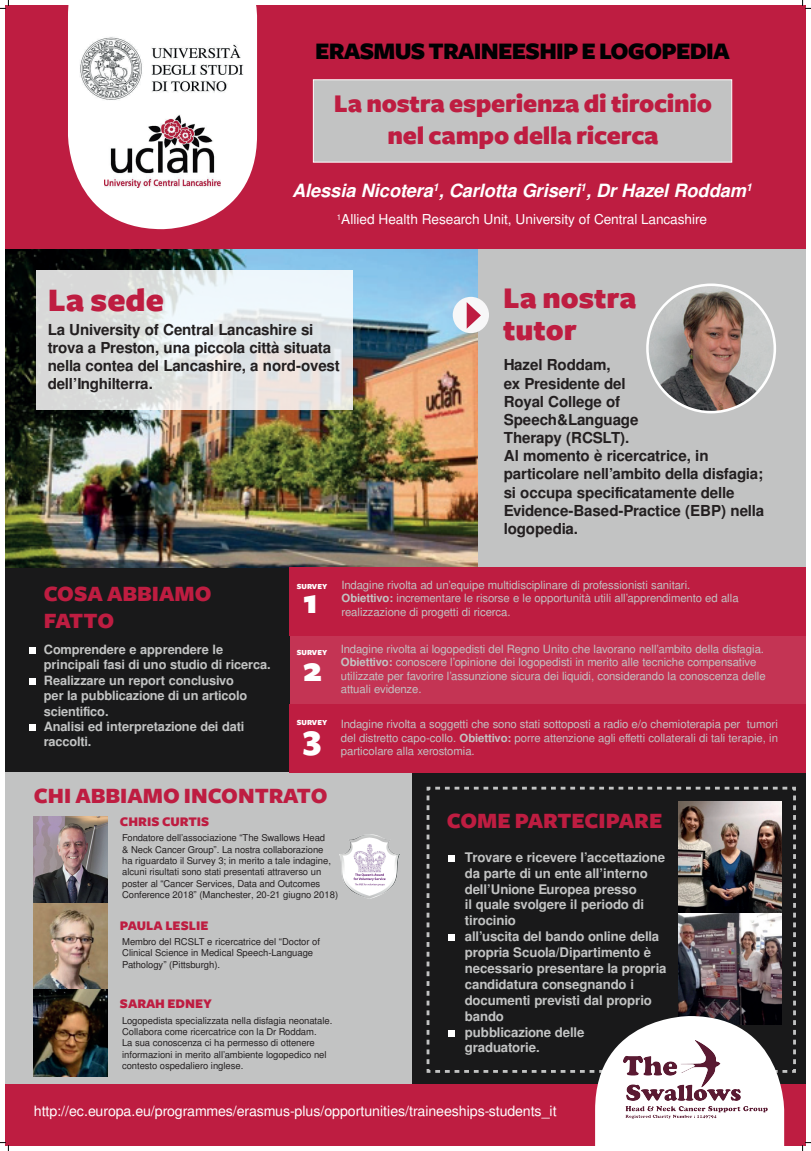
<style>
.page{position:relative;width:811px;height:1151px;background:#fff}
.page>*{position:absolute;margin:0;border:0;box-sizing:border-box;transform-origin:0 0}
.t1{font:900 35.92px "Freight Sans";color:#fff}
.t2{font:900 34.04px "Freight Sans";color:#be1d41}
.t3{font:900 31.2px/31.2px "Freight Sans";color:#be1d41}
.t4{font:900 26.48px/31.8px "Freight Sans";letter-spacing:-.01em;color:#be1d41;text-align:center}
.t5{font:900 24.6px "Freight Sans";letter-spacing:-.03em;color:#000002}
.t6{font:900 22.68px/27.2px "Freight Sans";color:#be1d41}
.t7{font:italic 700 18.24px "Free Sans";letter-spacing:-.005em;color:#fff}
.t8{font:700 15.12px/18.2px "Free Sans";letter-spacing:-.01em;color:#231f20}
.t9{font:14.2px "Free Sans";letter-spacing:-.005em;color:#fff}
.t10{font:13.68px "Free Sans";color:#fff}
.t11{font:900 13.64px "Freight Sans";color:#be1d41}
.t12{font:700 13.24px/15.9px "Free Sans";letter-spacing:-.01em;color:#c2c3c3}
.t13{font:700 12.8px/15.4px "Free Sans";letter-spacing:-.01em;color:#c2c3c3}
.t14{font:11.36px/13.6px "Free Sans";color:#c2c3c3}
.t15{font:9.44px/11.4px "Free Sans";letter-spacing:-.005em;color:#231f20}
.t16{font:900 8px "Freight Sans";color:#fff}
.s1{font-weight:700}
</style>
<div class="page">
<div style="left:384px;top:761px;width:422px;height:332px;background:#19191a"></div>
<div style="left:5px;top:761px;width:406px;height:329px;background:#c2c3c3"></div>
<div style="left:5px;top:561px;width:285px;height:211px;background:#19191a"></div>
<div style="left:461px;top:239px;width:345px;height:329px;background:#c2c3c3"></div>
<img style="left:5px;top:243px;width:472px;height:325px">
<div style="left:6px;top:5px;width:800px;height:244px;background:#be1d41"></div>
<svg style="left:68px;top:5px;width:189px;height:224px;fill:#fff"></svg>
<img style="left:105px;top:115px;width:115px;height:72px">
<img style="left:79px;top:36px;width:165px;height:64px">
<div style="left:313px;top:79px;width:419px;height:84px;background:#c2c3c3;border:1px solid #fff"></div>
<div style="left:452px;top:297px;width:37px;height:36px;background:#f7f7f8;border-radius:50%"></div>
<svg style="left:466px;top:302px;width:15px;height:27px"></svg>
<img style="left:647px;top:285px;width:127px;height:127px;border-radius:64px">
<div style="left:646px;top:283px;width:130px;height:130px;border:3px solid #fff;border-radius:50%"></div>
<svg style="left:36px;top:271px;width:317px;height:139px"></svg>
<div style="left:290px;top:568px;width:516px;height:68px;background:#be1d41"></div>
<div style="left:290px;top:636px;width:516px;height:68px;background:#c43454"></div>
<div style="left:290px;top:704px;width:516px;height:68px;background:#be1d41"></div>
<div style="left:5px;top:1084px;width:801px;height:62px;background:#be1d41"></div>
<img style="left:34px;top:816px;width:73px;height:261px">
<svg style="left:426px;top:787px;width:369px;height:359px"></svg>
<img style="left:623px;top:1041px;width:145px;height:77px">
<img style="left:339px;top:834px;width:60px;height:64px">
<svg style="left:30px;top:648px;width:6px;height:6px"></svg>
<svg style="left:30px;top:679px;width:6px;height:6px"></svg>
<svg style="left:30px;top:724px;width:6px;height:6px"></svg>
<svg style="left:0;top:0;width:9px;height:9px"></svg>
<svg style="left:0;top:1142px;width:9px;height:9px"></svg>
<svg style="left:802px;top:0;width:8px;height:9px"></svg>
<svg style="left:802px;top:1142px;width:8px;height:9px"></svg>
<p class="t5" style="left:315px;top:38px;width:416px">ERASMUS TRAINEESHIP E LOGOPEDIA</p>
<p class="t4" style="left:334px;top:89px;width:379px">La nostra esperienza di tirocinio nel campo della ricerca</p>
<p class="t7" style="left:292px;top:177px;width:461px">Alessia Nicotera<sup>1</sup>, Carlotta Griseri<sup>1</sup>, Dr Hazel Roddam<sup>1</sup></p>
<p class="t10" style="left:337px;top:210px;width:372px"><sup>1</sup>Allied Health Research Unit, University of Central Lancashire</p>
<p class="t2" style="left:48px;top:282px;width:118px">La sede</p>
<p class="t8" style="left:48px;top:321px;width:293px">La University of Central Lancashire si trova a Preston, una piccola città situata nella contea del Lancashire, a nord-ovest dell’Inghilterra.</p>
<p class="t3" style="left:503px;top:284px;width:135px">La nostra tutor</p>
<p class="t8" style="left:503px;top:357px;width:136px">Hazel Roddam,<br>ex Presidente del<br>Royal College of<br>Speech&amp;Language<br>Therapy (RCSLT).</p>
<p class="t8" style="left:503px;top:447px;width:262px">Al momento è ricercatrice, in particolare nell’ambito della disfagia; si occupa specificatamente delle<br>Evidence-Based-Practice (EBP) nella logopedia.</p>
<p class="t6" style="left:44px;top:581px;width:169px">COSA ABBIAMO<br>FATTO</p>
<p class="t13" style="left:44px;top:642px;width:228px">Comprendere e apprendere le principali fasi di uno studio di ricerca.</p>
<p class="t13" style="left:44px;top:673px;width:205px">Realizzare un report conclusivo per la pubblicazione di un articolo scientifico.</p>
<p class="t13" style="left:44px;top:719px;width:202px">Analisi ed interpretazione dei dati raccolti.</p>
<p class="t16" style="left:297px;top:582px;width:32px">SURVEY</p>
<p class="t1" style="left:303px;top:582px;width:16px">1</p>
<p class="t16" style="left:297px;top:648px;width:32px">SURVEY</p>
<p class="t1" style="left:303px;top:650px;width:20px">2</p>
<p class="t16" style="left:297px;top:718px;width:32px">SURVEY</p>
<p class="t1" style="left:303px;top:718px;width:20px">3</p>
<p class="t6" style="left:34px;top:783px;width:295px">CHI ABBIAMO INCONTRATO</p>
<p class="t14" style="left:341px;top:578px;width:350px">Indagine rivolta ad un’equipe multidisciplinare di professionisti sanitari.</p>
<p class="t14" style="left:341px;top:592px;width:398px"><span class="s1">Obiettivo:</span> incrementare le risorse e le opportunità utili all’apprendimento ed alla realizzazione di progetti di ricerca.</p>
<p class="t14" style="left:341px;top:642px;width:425px">Indagine rivolta ai logopedisti del Regno Unito che lavorano nell’ambito della disfagia.</p>
<p class="t14" style="left:341px;top:656px;width:426px"><span class="s1">Obiettivo:</span> conoscere l’opinione dei logopedisti in merito alle tecniche compensative utilizzate per favorire l’assunzione sicura dei liquidi, considerando la conoscenza delle attuali evidenze.</p>
<p class="t14" style="left:341px;top:718px;width:438px;text-align:justify">Indagine rivolta a soggetti che sono stati sottoposti a radio e/o chemioterapia per tumori del distretto capo-collo. <span class="s1">Obiettivo:</span> porre attenzione agli effetti collaterali di tali terapie, in particolare alla xerostomia.</p>
<p class="t11" style="left:120px;top:814px;width:91px">CHRIS CURTIS</p>
<p class="t15" style="left:122px;top:833px;width:217px">Fondatore dell’associazione “The Swallows Head<br>&amp; Neck Cancer Group”. La nostra collaborazione<br>ha riguardato il Survey 3; in merito a tale indagine, alcuni risultati sono stati presentati attraverso un poster al “Cancer Services, Data and Outcomes Conference 2018” (Manchester, 20-21 giugno 2018)</p>
<p class="t11" style="left:120px;top:918px;width:90px">PAULA LESLIE</p>
<p class="t15" style="left:122px;top:936px;width:199px">Membro del RCSLT e ricercatrice del “Doctor of<br>Clinical Science in Medical Speech-Language<br>Pathology” (Pittsburgh).</p>
<p class="t11" style="left:120px;top:996px;width:94px">SARAH EDNEY</p>
<p class="t15" style="left:122px;top:1015px;width:212px">Logopedista specializzata nella disfagia neonatale.<br>Collabora come ricercatrice con la Dr Roddam.</p>
<p class="t15" style="left:122px;top:1038px;width:206px">La sua conoscenza ci ha permesso di ottenere informazioni in merito all’ambiente logopedico nel contesto ospedaliero inglese.</p>
<p class="t6" style="left:447px;top:808px;width:217px">COME PARTECIPARE</p>
<p class="t12" style="left:465px;top:850px;width:202px">Trovare e ricevere l’accettazione da parte di un ente all’interno dell’Unione Europea presso<br>il quale svolgere il periodo di tirocinio</p>
<p class="t12" style="left:465px;top:929px;width:203px">all’uscita del bando online della propria Scuola/Dipartimento è necessario presentare la propria candidatura consegnando i documenti previsti dal proprio bando</p>
<p class="t12" style="left:465px;top:1024px;width:121px">pubblicazione delle</p>
<p class="t12" style="left:465px;top:1040px;width:76px">graduatorie.</p>
<p class="t9" style="left:34px;top:1101px;width:524px">http://ec.europa.eu/programmes/erasmus-plus/opportunities/traineeships-students_it</p>
</div>
